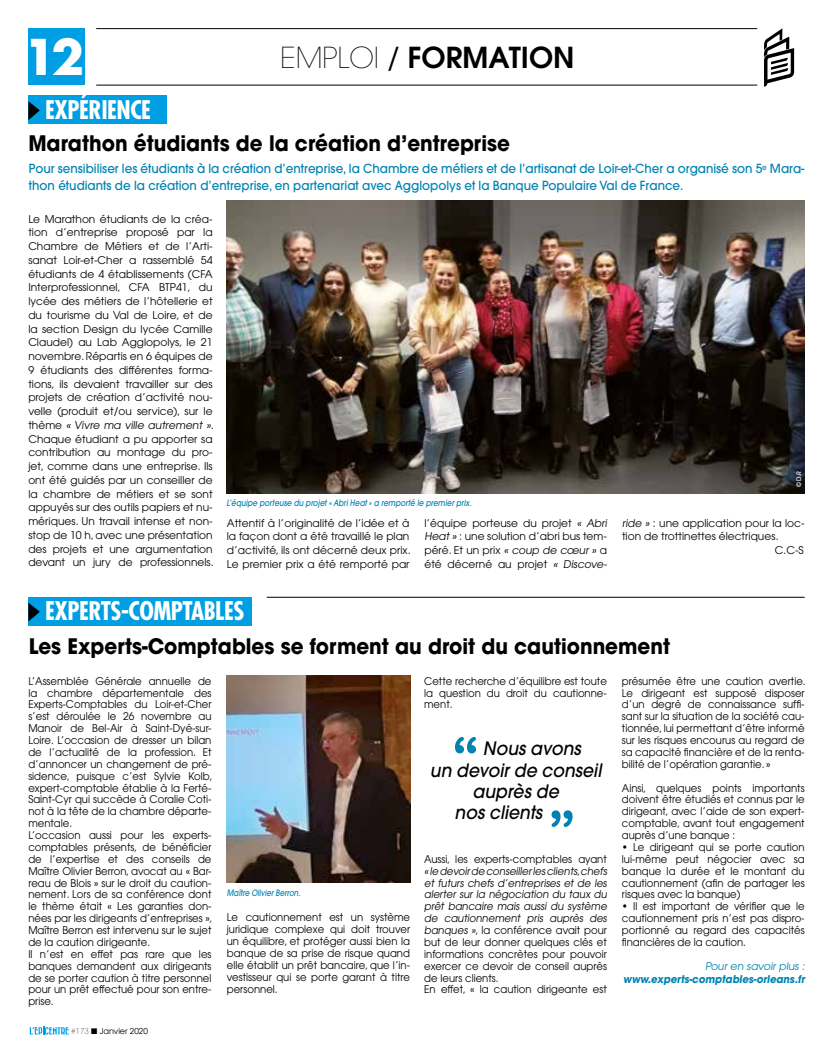
<style>
.page{position:relative;width:833px;height:1063px;background:#fff}
.page>*{position:absolute;margin:0;border:0;box-sizing:border-box;transform-origin:0 0}
.t1{font:56.5px "Arial Rounded MT Bold";color:#0082b2}
.t2{font:700 48px "Futura";color:#fff}
.t3{font:600 28.75px "Avant Garde";color:#000}
.t4{font:700 condensed 25px "Futura";letter-spacing:-.02em;color:#fff}
.t5{font:700 21.25px "Avant Garde";color:#000;scale:.94 1}
.t6{font:italic 500 18.38px "Avant Garde";color:#000;scale:.94 1}
.t7{font:500 12.5px/16.2px "Avant Garde";color:#0082b2;scale:.95 1}
.t8{font:10.62px/11.9px "Avant Garde";color:#000;text-align:justify;scale:.95 1}
.t9{font:10.62px/13.8px "Avant Garde";color:#000;text-align:justify}
.t10{font:700 10.62px "Avant Garde";color:#0082b2;scale:.94 1}
.t11{font:10.62px "Avant Garde";color:#0082b2}
.t12{font:italic 500 8.75px "Avant Garde";color:#0082b2;scale:.85 1}
.t13{font:italic 500 8.75px "Avant Garde";color:#0082b2;scale:.83 1}
.t14{font:8.12px "Avant Garde";color:#000}
.t15{font:500 6.25px "Avant Garde";color:#fff}
.s1{font-weight:200}
.s2{font-weight:400}
</style>
<div class="page">
<div style="left:28px;top:28px;width:57px;height:57px;background:#009fe3"></div>
<hr style="left:96px;top:28px;width:661px;height:1px;background:#000">
<hr style="left:96px;top:85px;width:661px;height:1px;background:#000">
<svg style="left:764px;top:28px;width:30px;height:59px"></svg>
<svg style="left:30px;top:1026px;width:39px;height:9px"></svg>
<div style="left:28px;top:96px;width:139px;height:28px;background:#009fe3"></div>
<svg style="left:28px;top:101px;width:12px;height:19px"></svg>
<img style="left:227px;top:200px;width:577px;height:293px">
<hr style="left:267px;top:597px;width:537px;height:1px;background:#000">
<div style="left:28px;top:597px;width:224px;height:28px;background:#009fe3"></div>
<svg style="left:28px;top:603px;width:12px;height:19px"></svg>
<img style="left:227px;top:675px;width:183px;height:207px">
<h2 class="t2" style="left:24px;top:23px;width:62px">12</h2>
<h3 class="t3" style="left:280px;top:39px;width:296px"><span class="s1">EMPLOI</span> <span class="s2">/</span> FORMATION</h3>
<h3 class="t4" style="left:45px;top:94px;width:107px">EXPÉRIENCE</h3>
<h3 class="t5" style="left:28px;top:129px;width:514px">Marathon étudiants de la création d’entreprise</h3>
<p class="t7" style="left:29px;top:161px;width:818px">Pour sensibiliser les étudiants à la création d’entreprise, la Chambre de métiers et de l’artisanat de Loir-et-Cher a organisé son 5<sup>e</sup> Mara&shy;thon étudiants de la création d’entreprise, en partenariat avec Agglopolys et la Banque Populaire Val de France.</p>
<p class="t9" style="left:28px;top:212px;width:187px">Le Marathon étudiants de la créa&shy;tion d’entreprise proposé par la Chambre de Métiers et de l’Arti&shy;sanat Loir-et-Cher a rassemblé 54 étudiants de 4 établissements (CFA Interprofessionnel, CFA BTP41, du lycée des métiers de l’hôtellerie et du tourisme du Val de Loire, et de la section Design du lycée Camille Claudel) au Lab Agglopolys, le 21 novembre. Répartis en 6 équipes de 9 étudiants des différentes forma&shy;tions, ils devaient travailler sur des projets de création d’activité nou&shy;velle (produit et/ou service), sur le t h è m e « Vivre ma ville autrement ».<br>Chaque étudiant a pu apporter sa contribution au montage du pro&shy;jet, comme dans une entreprise. Ils ont été guidés par un conseiller de la chambre de métiers et se sont appuyés sur des outils papiers et nu&shy;mériques. Un travail intense et non&shy;stop de 10 h, avec une présentation des projets et une argumentation devant un jury de professionnels.</p>
<p class="t12" style="left:227px;top:497px;width:289px">L’équipe porteuse du projet « Abri Heat » a remporté le premier prix.</p>
<p class="t15" style="left:795px;top:487px;width:18px;rotate:-90deg">© D.R</p>
<p class="t9" style="left:227px;top:516px;width:185px">Attentif à l’originalité de l’idée et à la façon dont a été travaillé le plan d’activité, ils ont décerné deux prix.<br>Le premier prix a été remporté par</p>
<p class="t9" style="left:424px;top:516px;width:186px;text-align:left">l’équipe porteuse du projet « Abri Heat»: une solution d’abri bus tem&shy;péré. Et un prix « coup de cœur » a été décerné au projet « Discove-</p>
<p class="t9" style="left:622px;top:516px;width:184px">ride » : une application pour la loc-</p>
<p class="t9" style="left:622px;top:530px;width:158px">tion de trottinettes électriques.</p>
<p class="t9" style="left:774px;top:543px;width:31px">C.C-S</p>
<h3 class="t4" style="left:45px;top:595px;width:201px">EXPERTS-COMPTABLES</h3>
<h3 class="t5" style="left:29px;top:632px;width:684px">Les Experts-Comptables se forment au droit du cautionnement</h3>
<p class="t8" style="left:28px;top:675px;width:195px;text-align:left">L’Assemblée Générale annuelle de la chambre départementale des Experts-Comptables du Loir-et-Cher s’est déroulée le 26 novembre au Manoir de Bel-Air à Saint-Dyé-sur-Loire. L’occasion de dresser un bilan de l’actualité de la profession. Et d’annoncer un changement de pré&shy;sidence, puisque c’est Sylvie Kolb, expert-comptable établie à la Ferté-Saint-Cyr qui succède à Coralie Coti&shy;not à la tête de la chambre départe&shy;mentale.<br>L’occasion aussi pour les experts&shy;comptables présents, de bénéficier de l’expertise et des conseils de Maître Olivier Berron, avocat au « Bar&shy;reau de Blois » sur le droit du caution&shy;nement. Lors de sa conférence dont le thème était « Les garanties don&shy;nées par les dirigeants d’entreprises », Maître Berron est intervenu sur le sujet de la caution dirigeante.<br>Il n’est en effet pas rare que les banques demandent aux dirigeants de se porter caution à titre personnel pour un prêt effectué pour son entre&shy;prise.</p>
<p class="t14" style="left:71px;top:1026px;width:78px"><span class="s1">#</span><span class="s1">173</span> ■ Janvier 2020</p>
<p class="t13" style="left:227px;top:887px;width:90px">Maître Olivier Berron.</p>
<p class="t8" style="left:227px;top:911px;width:194px">Le cautionnement est un système juridique complexe qui doit trouver un équilibre, et protéger aussi bien la banque de sa prise de risque quand elle établit un prêt bancaire, que l’in&shy;vestisseur qui se porte garant à titre personnel.</p>
<p class="t8" style="left:424px;top:675px;width:194px">Cette recherche d’équilibre est toute la question du droit du cautionne&shy;ment.</p>
<h1 class="t1" style="left:450px;top:725px;width:31px">‘‘</h1>
<h3 class="t6" style="left:483px;top:737px;width:106px">Nous avons</h3>
<h3 class="t6" style="left:430px;top:759px;width:184px">un devoir de conseil</h3>
<h3 class="t6" style="left:472px;top:780px;width:93px">auprès de</h3>
<h3 class="t6" style="left:454px;top:801px;width:95px">nos clients</h3>
<h1 class="t1" style="left:547px;top:798px;width:31px">’’</h1>
<p class="t8" style="left:424px;top:853px;width:196px;text-align:left">Aussi, les experts-comptables ayant « le devoirde conseillerles clients,chefs et futurs chefs d’entreprises et de les alerter sur la négociation du taux du prêt bancaire mais aussi du système de cautionnement pris auprès des banques », la conférence avait pour but de leur donner quelques clés et informations concrètes pour pouvoir exercer ce devoir de conseil auprès de leurs clients.<br>En effet, « la caution dirigeante est</p>
<p class="t8" style="left:622px;top:675px;width:195px">présumée être une caution avertie.<br>Le dirigeant est supposé disposer d’un degré de connaissance suffi&shy;sant sur la situation de la société cau&shy;tionnée, lui permettant d’être informé sur les risques encourus au regard de sa capacité financière et de la renta&shy;bilité de l’opération garantie. »</p>
<p class="t8" style="left:622px;top:782px;width:194px">Ainsi, quelques points importants doivent être étudiés et connus par le dirigeant, avec l’aide de son expert&shy;comptable, avant tout engagement auprès d’une banque :</p>
<p class="t8" style="left:622px;top:841px;width:194px">• Le dirigeant qui se porte caution lui-même peut négocier avec sa banque la durée et le montant du cautionnement (afin de partager les risques avec la banque)</p>
<p class="t8" style="left:622px;top:901px;width:194px">• Il est important de vérifier que le cautionnement pris n’est pas dispro&shy;portionné au regard des capacités financières de la caution.</p>
<p class="t11" style="left:705px;top:960px;width:103px">Pour en savoir plus :</p>
<p class="t10" style="left:623px;top:972px;width:196px">www.experts-comptables-orleans.fr</p>
</div>
